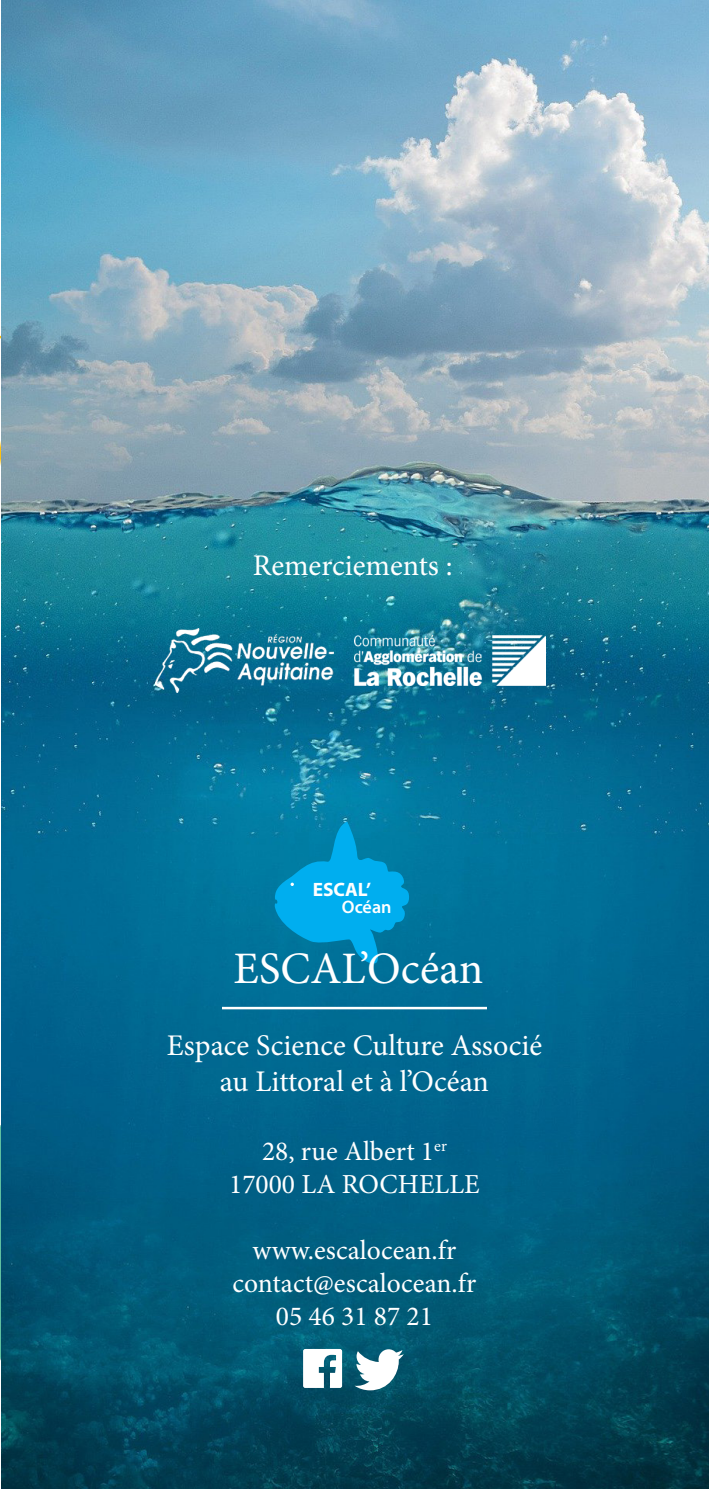
<style>
.page{position:relative;width:709px;height:1489px;background:#fff}
.page>*{position:absolute;margin:0;border:0;box-sizing:border-box;transform-origin:0 0}
.t1{font:45px "Minion Pro";color:#fff}
.t2{font:30px/36px "Minion Pro";color:#fff;text-align:center}
.t3{font:27.5px/33px "Minion Pro";color:#fff;text-align:center}
.t4{font:700 19.5px "Myriad Pro";color:#fff}
.t5{font:600 18px "Myriad Pro";color:#fff}
</style>
<div class="page">
<svg style="left:0;top:0;width:59px;height:673px"></svg>
<img style="left:2px;top:1px;width:707px;height:1487px">
<svg style="left:275px;top:821px;width:134px;height:143px;background:#0094c9"></svg>
<hr style="left:222px;top:1006px;width:265px;height:3px;background:#fff">
<svg style="left:303px;top:1348px;width:39px;height:39px"></svg>
<svg style="left:354px;top:1349px;width:50px;height:41px"></svg>
<img style="left:156px;top:628px;width:177px;height:64px">
<img style="left:354px;top:635px;width:191px;height:50px">
<p class="t2" style="left:253px;top:550px;width:201px">Remerciements :</p>
<p class="t4" style="left:313px;top:877px;width:60px">ESCAL’</p>
<p class="t5" style="left:342px;top:896px;width:51px">Océan</p>
<h1 class="t1" style="left:233px;top:950px;width:251px">ESCAL’Océan</h1>
<p class="t2" style="left:167px;top:1029px;width:377px">Espace Science Culture Associé au Littoral et à l’Océan</p>
<p class="t3" style="left:229px;top:1137px;width:252px">28, rue Albert 1<sup>er<br></sup>17000 LA ROCHELLE</p>
<p class="t3" style="left:232px;top:1236px;width:245px">www.escalocean.fr contact@escalocean.fr<br>05 46 31 87 21</p>
</div>
